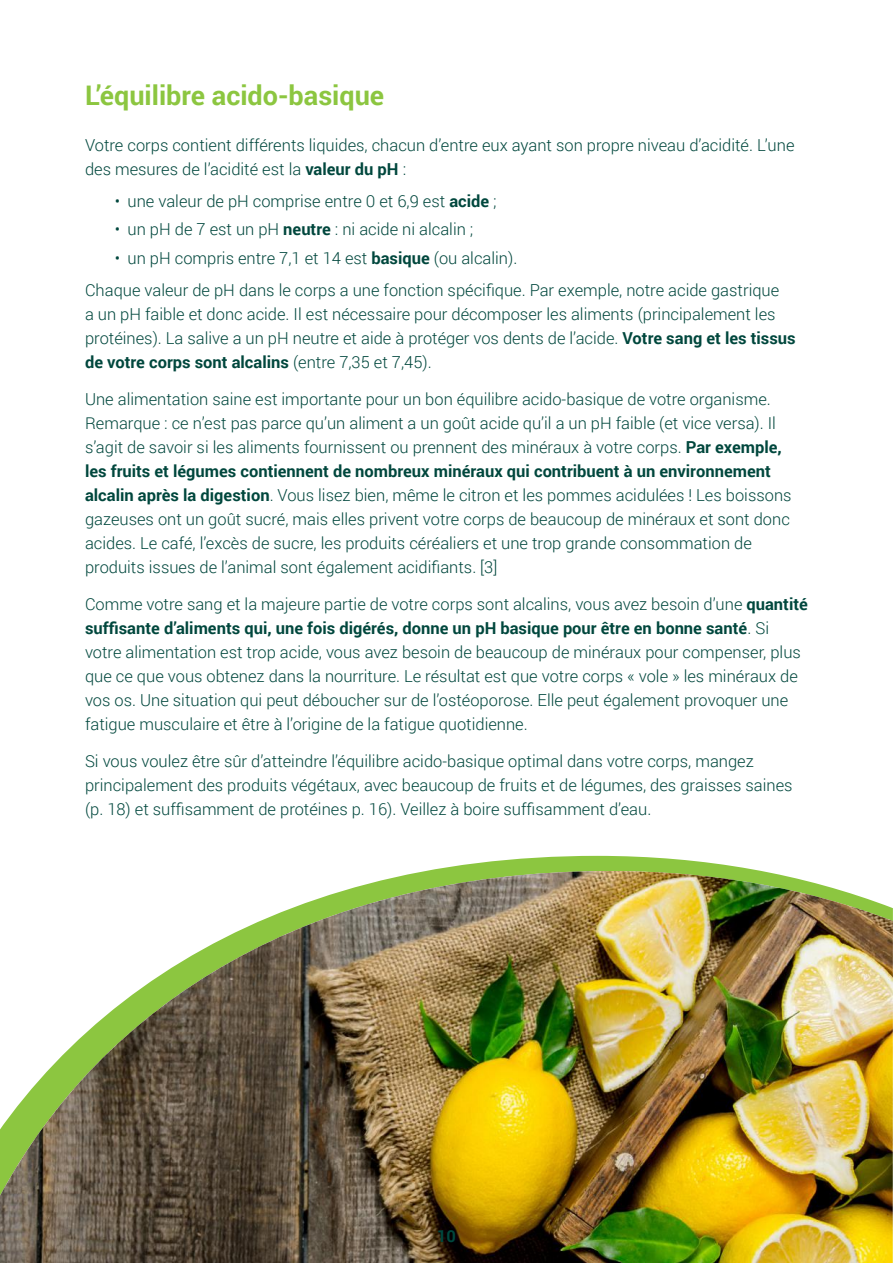
<style>
.page{position:relative;width:893px;height:1263px;background:#fff}
.page>*{position:absolute;margin:0;border:0;box-sizing:border-box;transform-origin:0 0}
.t1{font:700 27px "Roboto";color:#8cc640}
.t2{font:300 16.5px/24px "Roboto";color:#00473d}
.t3{font:700 16.5px "Roboto";color:#00473d}
.s1{font-weight:700}
</style>
<div class="page">
<svg style="left:426px;top:856px;width:335px;height:15px;fill:#8cc640"></svg>
<img style="left:0;top:871px;width:893px;height:392px">
<h1 class="t1" style="left:85px;top:77px;width:301px">L’équilibre acido-basique</h1>
<p class="t2" style="left:85px;top:132px;width:711px">Votre corps contient différents liquides, chacun d’entre eux ayant son propre niveau d’acidité. L’une des mesures de l’acidité est la <span class="s1">valeur du pH</span> :</p>
<p class="t2" style="left:115px;top:189px;width:383px">• une valeur de pH comprise entre 0 et 6,9 est <span class="s1">acide</span> ;</p>
<p class="t2" style="left:115px;top:217px;width:360px">• un pH de 7 est un pH <span class="s1">neutre</span> : ni acide ni alcalin ;</p>
<p class="t2" style="left:85px;top:241px;width:696px;line-height:32.5px;text-indent:30px">• un pH compris entre 7,1 et 14 est <span class="s1">basique</span> (ou alcalin).<br>Chaque valeur de pH dans le corps a une fonction spécifique. Par exemple, notre acide gastrique</p>
<p class="t2" style="left:85px;top:302px;width:712px">a un pH faible et donc acide. Il est nécessaire pour décomposer les aliments (principalement les protéines). La salive a un pH neutre et aide à protéger vos dents de l’acide. <span class="s1">Votre sang et les tissus de votre corps sont alcalins</span> (entre 7,35 et 7,45).</p>
<p class="t2" style="left:85px;top:386px;width:708px">Une alimentation saine est importante pour un bon équilibre acido-basique de votre organisme.<br>Remarque : ce n’est pas parce qu’un aliment a un goût acide qu’il a un pH faible (et vice versa). Il s’agit de savoir si les aliments fournissent ou prennent des minéraux à votre corps. <span class="s1">Par exemple, les fruits et légumes contiennent de nombreux minéraux qui contribuent à un environnement alcalin après la digestion</span>. Vous lisez bien, même le citron et les pommes acidulées ! Les boissons gazeuses ont un goût sucré, mais elles privent votre corps de beaucoup de minéraux et sont donc acides. Le café, l’excès de sucre, les produits céréaliers et une trop grande consommation de produits issues de l’animal sont également acidifiants. [3]</p>
<p class="t2" style="left:85px;top:591px;width:724px">Comme votre sang et la majeure partie de votre corps sont alcalins, vous avez besoin d’une <span class="s1">quantité suffisante d’aliments qui, une fois digérés, donne un pH basique pour être en bonne santé</span>. Si votre alimentation est trop acide, vous avez besoin de beaucoup de minéraux pour compenser, plus que ce que vous obtenez dans la nourriture. Le résultat est que votre corps « vole » les minéraux de vos os. Une situation qui peut déboucher sur de l’ostéoporose. Elle peut également provoquer une fatigue musculaire et être à l’origine de la fatigue quotidienne.</p>
<p class="t2" style="left:85px;top:748px;width:709px">Si vous voulez être sûr d’atteindre l’équilibre acido-basique optimal dans votre corps, mangez principalement des produits végétaux, avec beaucoup de fruits et de légumes, des graisses saines (p. 18) et suffisamment de protéines p. 16). Veillez à boire suffisamment d’eau.</p>
<p class="t3" style="left:437px;top:1224px;width:20px">10</p>
</div>
